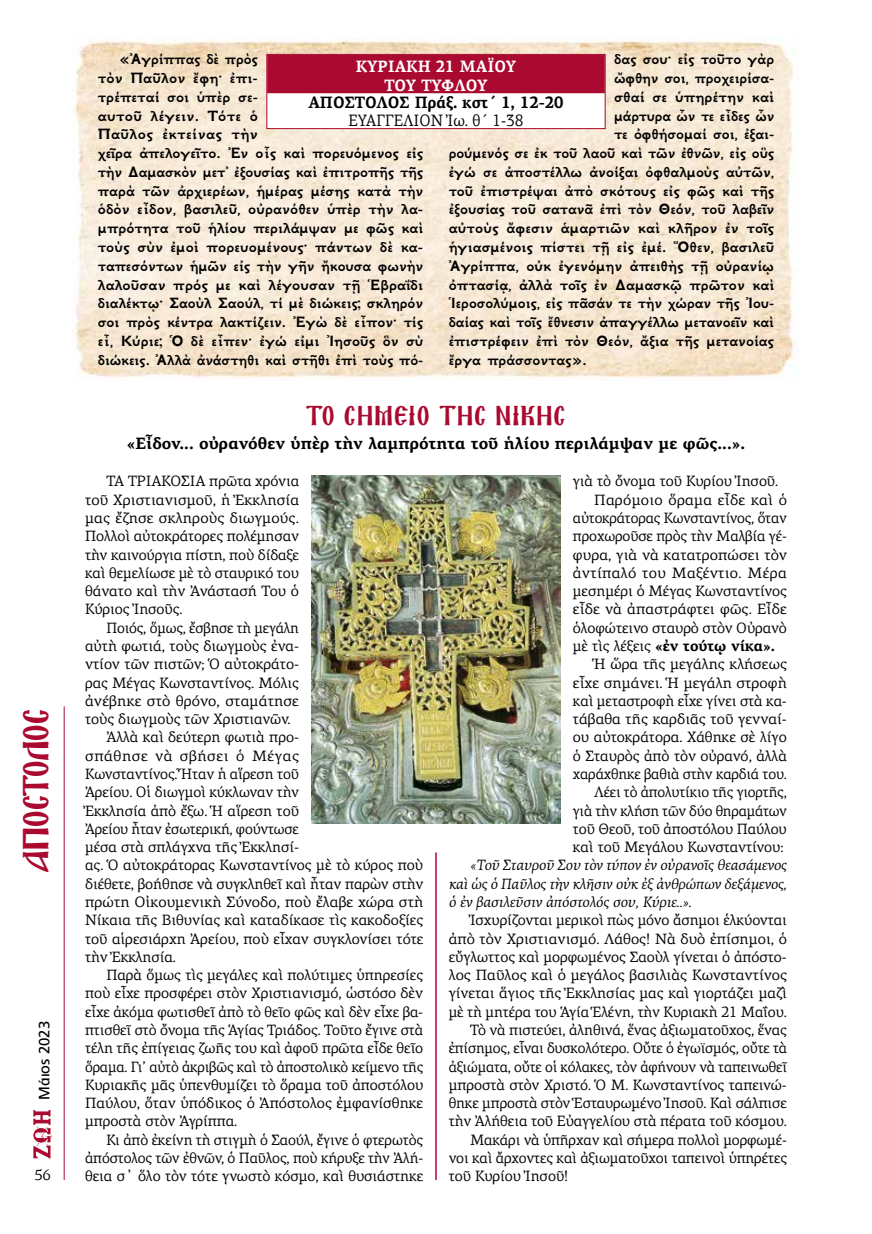
<style>
.page{position:relative;width:872px;height:1234px;background:#fff}
.page>*{position:absolute;margin:0;border:0;box-sizing:border-box;transform-origin:0 0}
.t1{font:31.5px "Mg Agion Oros UC Normal";letter-spacing:.025em;color:#aa0a2f}
.t2{font:24px "Mg Agion Oros UC Normal";letter-spacing:.09em;color:#aa0a2f}
.t3{font:700 16.5px/18.8px "GFS Neohellenic";color:#000}
.t4{font:700 16.5px "PF Agora Serif Pro";color:#000}
.t5{font:700 16.5px "PF Agora Serif Pro";color:#000;scale:.93 1}
.t6{font:700 16.5px/19.4px "PF Agora Serif Pro";color:#fff;text-align:center;scale:.93 1}
.t7{font:16.5px "PF Agora Serif Pro";color:#000;scale:.93 1}
.t8{font:15px/18.3px "PF Agora Serif Pro";letter-spacing:-.005em;color:#000;text-align:justify}
.t9{font:15px "PF Agora Serif Pro";letter-spacing:-.005em;color:#000;scale:.95 1}
.t10{font:15px "PF Agora Serif Pro";letter-spacing:-.005em;color:#000;scale:.96 1}
.t11{font:italic 15px/18.3px "PF Agora Serif Pro";letter-spacing:-.005em;color:#000;text-align:justify}
.t12{font:700 15px "PF Agora Serif Pro";letter-spacing:-.005em;color:#000}
.t13{font:15px "PF Agora Serif Pro";letter-spacing:.02em;color:#000}
.t14{font:15px "PF Agora Serif Pro";letter-spacing:.04em;color:#000}
.t15{font:15px "PF Agora Serif Pro";letter-spacing:.015em;color:#000}
.t16{font:15px "PF Catalog Poly";color:#000}
.s1{font-weight:400}
</style>
<div class="page">
<img style="left:33px;top:1110px;width:19px;height:48px">
<hr style="left:64px;top:706px;width:1px;height:473px;background:#aa0a2f">
<img style="left:72px;top:38px;width:724px;height:341px">
<hr style="left:435px;top:852px;width:2px;height:327px;background:#aa0a2f">
<svg style="left:268px;top:56px;width:335px;height:71px"></svg>
<div style="left:266px;top:54px;width:339px;height:75px;border:1px solid #aa0a2f"></div>
<img style="left:312px;top:475px;width:248px;height:348px">
<h1 class="t1" style="left:23px;top:871px;width:165px;rotate:-90deg">ΑΠΟΣΤΟΛΟΣ</h1>
<p class="t16" style="left:36px;top:1099px;width:80px;rotate:-90deg">Μάιος 2023</p>
<p class="t8" style="left:34px;top:1165px;width:18px">56</p>
<p class="t3" style="left:98px;top:49px;width:327px;text-indent:21px">«Ἀγρίππας δὲ πρὸς<br>τὸν Παῦλον ἔφη· ἐπι-<br>τρέπεταί σοι ὑπὲρ σε-<br>αυτοῦ λέγειν. Τότε ὁ<br>Παῦλος ἐκτείνας τὴν<br>χεῖρα ἀπελογεῖτο. Ἐν οἷς καὶ πορευόμενος εἰς τὴν Δαμασκὸν μετ᾿ ἐξουσίας καὶ ἐπιτροπῆς τῆς παρὰ τῶν ἀρχιερέων, ἡμέρας μέσης κατὰ τὴν ὁδὸν εἶδον, βασιλεῦ, οὐρανόθεν ὑπὲρ τὴν λα&shy;μπρότητα τοῦ ἡλίου περιλάμψαν με φῶς καὶ τοὺς σὺν ἐμοὶ πορευομένους· πάντων δὲ κα&shy;ταπεσόντων ἡμῶν εἰς τὴν γῆν ἤκουσα φωνὴν λαλοῦσαν πρός με καὶ λέγουσαν τῇ Ἑβραΐδι διαλέκτῳ· Σαοὺλ Σαούλ, τί μὲ διώκεις; σκληρόν σοι πρὸς κέντρα λακτίζειν. Ἐγὼ δὲ εἶπον· τίς εἶ, Κύριε; Ὁ δὲ εἶπεν· ἐγώ εἰμι Ἰησοῦς ὃν σὺ διώκεις. Ἀλλὰ ἀνάστηθι καὶ στῆθι ἐπὶ τοὺς πό-</p>
<p class="t3" style="left:614px;top:49px;width:162px">δας σου· εἰς τοῦτο γὰρ</p>
<p class="t6" style="left:356px;top:57px;width:174px">ΚΥΡΙΑΚΗ 21 ΜΑΪΟΥ<br>ΤΟΥ ΤΥΦΛΟΥ</p>
<p class="t5" style="left:308px;top:92px;width:275px">ΑΠΟΣΤΟΛΟΣ Πράξ. κστ΄ 1, 12-20</p>
<p class="t7" style="left:348px;top:110px;width:190px">ΕΥΑΓΓΕΛΙΟΝ Ἰω. θ΄ 1-38</p>
<p class="t3" style="left:614px;top:67px;width:162px">ὤφθην σοι, προχειρίσα-</p>
<p class="t3" style="left:614px;top:86px;width:162px">σθαί σε ὑπηρέτην καὶ</p>
<p class="t3" style="left:614px;top:105px;width:162px">μάρτυρα ὧν τε εἶδες ὧν</p>
<p class="t3" style="left:614px;top:124px;width:162px">τε ὀφθήσομαί σοι, ἐξαι-</p>
<p class="t3" style="left:449px;top:142px;width:327px">ρούμενός σε ἐκ τοῦ λαοῦ καὶ τῶν ἐθνῶν, εἰς οὓς</p>
<p class="t3" style="left:449px;top:161px;width:327px">ἐγώ σε ἀποστέλλω ἀνοίξαι ὀφθαλμοὺς αὐτῶν,</p>
<p class="t3" style="left:449px;top:180px;width:327px">τοῦ ἐπιστρέψαι ἀπὸ σκότους εἰς φῶς καὶ τῆς</p>
<p class="t3" style="left:449px;top:199px;width:327px">ἐξουσίας τοῦ σατανᾶ ἐπὶ τὸν Θεόν, τοῦ λαβεῖν</p>
<p class="t3" style="left:449px;top:217px;width:327px">αὐτοὺς ἄφεσιν ἁμαρτιῶν καὶ κλῆρον ἐν τοῖς</p>
<p class="t3" style="left:449px;top:236px;width:327px">ἡγιασμένοις πίστει τῇ εἰς ἐμέ. Ὅθεν, βασιλεῦ</p>
<p class="t3" style="left:449px;top:255px;width:327px">Ἀγρίππα, οὐκ ἐγενόμην ἀπειθὴς τῇ οὐρανίῳ</p>
<p class="t3" style="left:449px;top:274px;width:327px">ὀπτασίᾳ, ἀλλὰ τοῖς ἐν Δαμασκῷ πρῶτον καὶ</p>
<p class="t3" style="left:449px;top:292px;width:327px">Ἱεροσολύμοις, εἰς πᾶσάν τε τὴν χώραν τῆς Ἰου-</p>
<p class="t3" style="left:449px;top:311px;width:327px">δαίας καὶ τοῖς ἔθνεσιν ἀπαγγέλλω μετανοεῖν καὶ</p>
<p class="t3" style="left:449px;top:330px;width:327px">ἐπιστρέφειν ἐπὶ τὸν Θεόν, ἄξια τῆς μετανοίας</p>
<p class="t3" style="left:449px;top:349px;width:139px">ἔργα πράσσοντας».</p>
<h2 class="t2" style="left:306px;top:405px;width:261px">ΤΟ ΣΗΜΕΙΟ ΤΗΣ ΝΙΚΗΣ</h2>
<p class="t4" style="left:127px;top:432px;width:619px">«Εἶδον... οὐρανόθεν ὑπὲρ τὴν λαμπρότητα τοῦ ἡλίου περιλάμψαν με φῶς...».</p>
<p class="t8" style="left:85px;top:472px;width:216px;text-indent:21px">ΤΑ ΤΡΙΑΚΟΣΙΑ πρῶτα χρόνια τοῦ Χριστιανισμοῦ, ἡ Ἐκκλησία μας ἔζησε σκληροὺς διωγμούς.<br>Πολλοὶ αὐτοκράτορες πολέμησαν τὴν καινούργια πίστη, ποὺ δίδαξε καὶ θεμελίωσε μὲ τὸ σταυρικό του θάνατο καὶ τὴν Ἀνάστασή Του ὁ Κύριος Ἰησοῦς.</p>
<p class="t9" style="left:106px;top:618px;width:204px">Ποιός, ὅμως, ἔσβησε τὴ μεγάλη</p>
<p class="t8" style="left:85px;top:636px;width:215px">αὐτὴ φωτιά, τοὺς διωγμοὺς ἐνα-</p>
<p class="t8" style="left:85px;top:655px;width:215px">ντίον τῶν πιστῶν; Ὁ αὐτοκράτο-</p>
<p class="t8" style="left:85px;top:673px;width:215px">ρας Μέγας Κωνσταντίνος. Μόλις</p>
<p class="t8" style="left:85px;top:691px;width:215px">ἀνέβηκε στὸ θρόνο, σταμάτησε</p>
<p class="t8" style="left:85px;top:709px;width:207px">τοὺς διωγμοὺς τῶν Χριστιανῶν.</p>
<p class="t8" style="left:106px;top:728px;width:194px">Ἀλλὰ καὶ δεύτερη φωτιὰ προ-</p>
<p class="t14" style="left:85px;top:746px;width:215px">σπάθησε νὰ σβήσει ὁ Μέγας</p>
<p class="t8" style="left:85px;top:764px;width:215px">Κωνσταντίνος. Ἦταν ἡ αἵρεση τοῦ</p>
<p class="t8" style="left:85px;top:782px;width:215px">Ἀρείου. Οἱ διωγμοὶ κύκλωναν τὴν</p>
<p class="t8" style="left:85px;top:801px;width:215px">Ἐκκλησία ἀπὸ ἔξω. Ἡ αἵρεση τοῦ</p>
<p class="t9" style="left:85px;top:819px;width:227px">Ἀρείου ἦταν ἐσωτερική, φούντωσε</p>
<p class="t8" style="left:85px;top:837px;width:215px">μέσα στὰ σπλάγχνα τῆς Ἐκκλησί-</p>
<p class="t8" style="left:85px;top:856px;width:339px">ας. Ὁ αὐτοκράτορας Κωνσταντίνος μὲ τὸ κύρος ποὺ</p>
<p class="t8" style="left:85px;top:874px;width:340px">διέθετε, βοήθησε νὰ συγκληθεῖ καὶ ἦταν παρὼν στὴν</p>
<p class="t8" style="left:85px;top:892px;width:340px">πρώτη Οἰκουμενικὴ Σύνοδο, ποὺ ἔλαβε χώρα στὴ</p>
<p class="t8" style="left:85px;top:910px;width:340px">Νίκαια τῆς Βιθυνίας καὶ καταδίκασε τὶς κακοδοξίες</p>
<p class="t8" style="left:85px;top:929px;width:340px">τοῦ αἱρεσιάρχη Ἀρείου, ποὺ εἶχαν συγκλονίσει τότε</p>
<p class="t8" style="left:85px;top:947px;width:92px">τὴν Ἐκκλησία.</p>
<p class="t8" style="left:106px;top:965px;width:318px">Παρὰ ὅμως τὶς μεγάλες καὶ πολύτιμες ὑπηρεσίες</p>
<p class="t8" style="left:85px;top:983px;width:339px">ποὺ εἶχε προσφέρει στὸν Χριστιανισμό, ὡστόσο δὲν</p>
<p class="t8" style="left:85px;top:1002px;width:340px">εἶχε ἀκόμα φωτισθεῖ ἀπὸ τὸ θεῖο φῶς καὶ δὲν εἶχε βα-</p>
<p class="t8" style="left:85px;top:1020px;width:340px">πτισθεῖ στὸ ὄνομα τῆς Ἁγίας Τριάδος. Τοῦτο ἔγινε στὰ</p>
<p class="t8" style="left:85px;top:1038px;width:340px">τέλη τῆς ἐπίγειας ζωῆς του καὶ ἀφοῦ πρῶτα εἶδε θεῖο</p>
<p class="t9" style="left:85px;top:1057px;width:357px">ὅραμα. Γι’ αὐτὸ ἀκριβῶς καὶ τὸ ἀποστολικὸ κείμενο τῆς</p>
<p class="t8" style="left:85px;top:1075px;width:340px">Κυριακῆς μᾶς ὑπενθυμίζει τὸ ὅραμα τοῦ ἀποστόλου</p>
<p class="t8" style="left:85px;top:1093px;width:340px">Παύλου, ὅταν ὑπόδικος ὁ Ἀπόστολος ἐμφανίσθηκε</p>
<p class="t8" style="left:85px;top:1111px;width:154px">μπροστὰ στὸν Ἀγρίππα.</p>
<p class="t10" style="left:106px;top:1130px;width:331px">Κι ἀπὸ ἐκείνη τὴ στιγμὴ ὁ Σαούλ, ἔγινε ὁ φτερωτὸς</p>
<p class="t10" style="left:85px;top:1148px;width:354px">ἀπόστολος τῶν ἐθνῶν, ὁ Παῦλος, ποὺ κήρυξε τὴν Ἀλή-</p>
<p class="t8" style="left:85px;top:1166px;width:340px">θεια σ᾽ ὅλο τὸν τότε γνωστὸ κόσμο, καὶ θυσιάστηκε</p>
<p class="t8" style="left:573px;top:472px;width:207px">γιὰ τὸ ὄνομα τοῦ Κυρίου Ἰησοῦ.</p>
<p class="t15" style="left:594px;top:490px;width:194px">Παρόμοιο ὅραμα εἶδε καὶ ὁ</p>
<p class="t9" style="left:573px;top:509px;width:227px">αὐτοκράτορας Κωνσταντίνος, ὅταν</p>
<p class="t10" style="left:573px;top:527px;width:224px">προχωροῦσε πρὸς τὴν Μαλβία γέ-</p>
<p class="t8" style="left:573px;top:545px;width:215px">φυρα, γιὰ νὰ κατατροπώσει τὸν</p>
<p class="t13" style="left:573px;top:563px;width:215px">ἀντίπαλό του Μαξέντιο. Μέρα</p>
<p class="t8" style="left:573px;top:581px;width:215px">μεσημέρι ὁ Μέγας Κωνσταντίνος</p>
<p class="t8" style="left:573px;top:600px;width:215px">εἶδε νὰ ἀπαστράφτει φῶς. Εἶδε</p>
<p class="t8" style="left:573px;top:618px;width:215px">ὁλοφώτεινο σταυρὸ στὸν Οὐρανὸ</p>
<p class="t12" style="left:573px;top:636px;width:204px"><span class="s1">μὲ τὶς λέξεις</span> «ἐν τούτῳ νίκα».</p>
<p class="t8" style="left:594px;top:655px;width:194px">Ἡ ὥρα τῆς μεγάλης κλήσεως</p>
<p class="t8" style="left:573px;top:673px;width:215px">εἶχε σημάνει. Ἡ μεγάλη στροφὴ</p>
<p class="t8" style="left:573px;top:691px;width:215px">καὶ μεταστροφὴ εἶχε γίνει στὰ κα-</p>
<p class="t8" style="left:573px;top:709px;width:215px">τάβαθα τῆς καρδιᾶς τοῦ γενναί-</p>
<p class="t8" style="left:573px;top:728px;width:215px">ου αὐτοκράτορα. Χάθηκε σὲ λίγο</p>
<p class="t8" style="left:573px;top:746px;width:215px">ὁ Σταυρὸς ἀπὸ τὸν οὐρανό, ἀλλὰ</p>
<p class="t10" style="left:573px;top:764px;width:224px">χαράχθηκε βαθιὰ στὴν καρδιά του.</p>
<p class="t9" style="left:594px;top:783px;width:204px">Λέει τὸ ἀπολυτίκιο τῆς γιορτῆς,</p>
<p class="t9" style="left:573px;top:801px;width:227px">γιὰ τὴν κλήση τῶν δύο θηραμάτων</p>
<p class="t8" style="left:573px;top:819px;width:215px">τοῦ Θεοῦ, τοῦ ἀποστόλου Παύλου</p>
<p class="t8" style="left:573px;top:837px;width:212px">καὶ τοῦ Μεγάλου Κωνσταντίνου:</p>
<p class="t11" style="left:449px;top:856px;width:339px;text-indent:21px">«Τοῦ Σταυροῦ Σου τὸν τύπον ἐν οὐρανοῖς θεασάμενος καὶ ὡς ὁ Παῦλος τὴν κλῆσιν οὐκ ἐξ ἀνθρώπων δεξάμενος, ὁ ἐν βασιλεῦσιν ἀπόστολός σου, Κύριε..».</p>
<p class="t8" style="left:470px;top:910px;width:318px">Ἰσχυρίζονται μερικοὶ πὼς μόνο ἄσημοι ἑλκύονται</p>
<p class="t8" style="left:449px;top:929px;width:340px">ἀπὸ τὸν Χριστιανισμό. Λάθος! Νὰ δυὸ ἐπίσημοι, ὁ</p>
<p class="t8" style="left:449px;top:947px;width:340px">εὔγλωττος καὶ μορφωμένος Σαοὺλ γίνεται ὁ ἀπόστο-</p>
<p class="t8" style="left:449px;top:965px;width:340px">λος Παῦλος καὶ ὁ μεγάλος βασιλιὰς Κωνσταντίνος</p>
<p class="t8" style="left:449px;top:983px;width:340px">γίνεται ἅγιος τῆς Ἐκκλησίας μας καὶ γιορτάζει μαζὶ</p>
<p class="t8" style="left:449px;top:1002px;width:340px">μὲ τὴ μητέρα του Ἁγία Ἑλένη, τὴν Κυριακὴ 21 Μαΐου.</p>
<p class="t8" style="left:470px;top:1020px;width:318px">Τὸ νὰ πιστεύει, ἀληθινά, ἕνας ἀξιωματοῦχος, ἕνας</p>
<p class="t9" style="left:449px;top:1038px;width:358px">ἐπίσημος, εἷναι δυσκολότερο. Οὔτε ὁ ἐγωϊσμός, οὔτε τὰ</p>
<p class="t9" style="left:449px;top:1057px;width:357px">ἀξιώματα, οὔτε οἱ κόλακες, τὸν ἀφήνουν νὰ ταπεινωθεῖ</p>
<p class="t8" style="left:449px;top:1075px;width:340px">μπροστὰ στὸν Χριστό. Ὁ Μ. Κωνσταντίνος ταπεινώ-</p>
<p class="t8" style="left:449px;top:1093px;width:339px">θηκε μπροστὰ στὸν Ἑσταυρωμένο Ἰησοῦ. Καὶ σάλπισε</p>
<p class="t8" style="left:449px;top:1111px;width:340px">τὴν Ἀλήθεια τοῦ Εὐαγγελίου στὰ πέρατα τοῦ κόσμου.</p>
<p class="t8" style="left:470px;top:1130px;width:318px">Μακάρι νὰ ὑπῆρχαν καὶ σήμερα πολλοὶ μορφωμέ-</p>
<p class="t8" style="left:449px;top:1148px;width:340px">νοι καὶ ἄρχοντες καὶ ἀξιωματοῦχοι ταπεινοὶ ὑπηρέτες</p>
<p class="t8" style="left:449px;top:1166px;width:121px">τοῦ Κυρίου Ἰησοῦ!</p>
</div>
